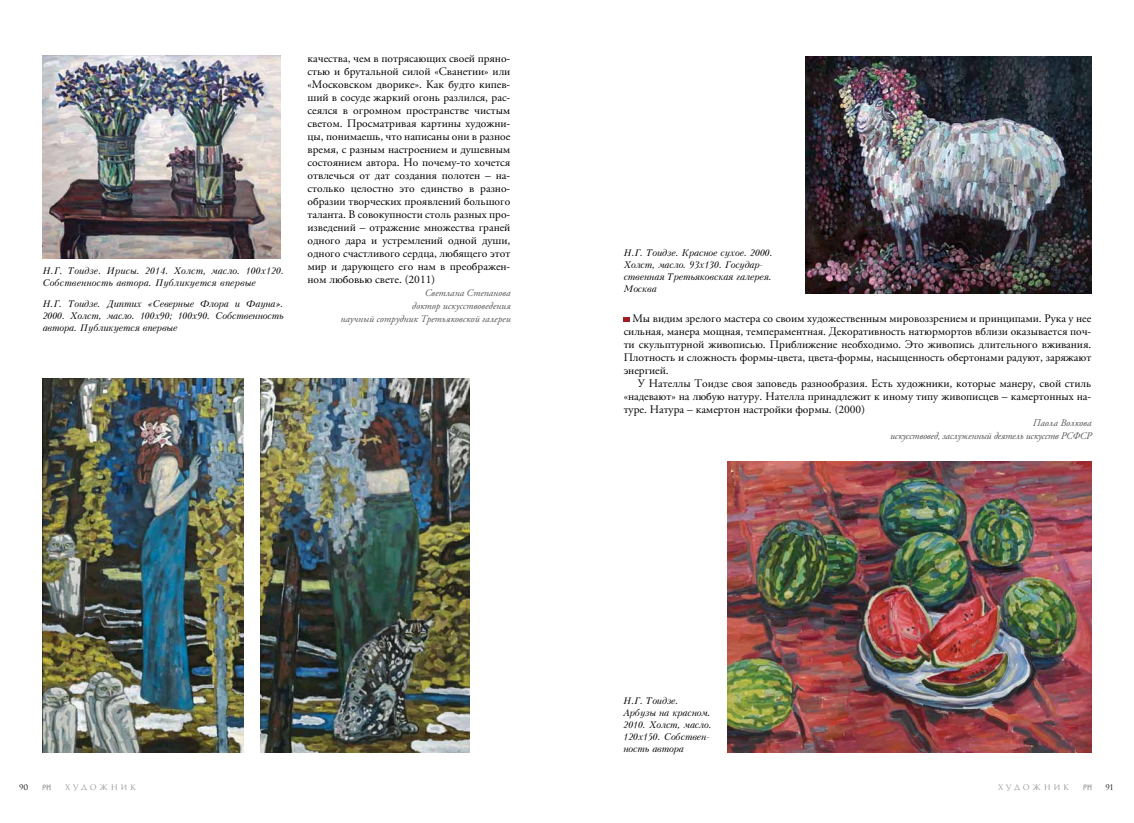
<style>
.page{position:relative;width:1134px;height:823px;background:#fff}
.page>*{position:absolute;margin:0;border:0;box-sizing:border-box;transform-origin:0 0}
.t1{font:11.5px/13px "APC Garamond";color:#000;text-align:justify}
.t2{font:italic 10px/13px "APC Garamond";color:#58595b;text-align:right}
.t3{font:italic 10px/13px "APC Garamond";letter-spacing:-.02em;color:#58595b;text-align:right}
.t4{font:italic 9px/12px "Kudryashev";letter-spacing:-.02em;color:#000}
.t5{font:italic 9px/12px "Kudryashev";color:#000}
.t6{font:7.5px "Romul";letter-spacing:.33em;color:#939598}
.t7{font:7.5px "Romul";color:#000}
</style>
<div class="page">
<svg style="left:43px;top:784px;width:8px;height:5px"></svg>
<svg style="left:1083px;top:784px;width:8px;height:5px"></svg>
<svg style="left:624px;top:317px;width:6px;height:4px"></svg>
<img style="left:261px;top:378px;width:208px;height:373px">
<img style="left:43px;top:378px;width:201px;height:373px">
<img style="left:43px;top:55px;width:237px;height:203px">
<img style="left:805px;top:57px;width:286px;height:237px">
<img style="left:727px;top:461px;width:364px;height:290px">
<p class="t5" style="left:43px;top:264px;width:243px">Н.Г. Тоидзе. Ирисы. 2014. Холст, масло. 100x120.<br>Собственность автора. Публикуется впервые</p>
<p class="t4" style="left:43px;top:297px;width:242px;text-align:justify">Н.Г. Тоидзе. Диптих «Северные Флора и Фауна».<br>2000. Холст, масло. 100x90; 100x90. Собственность автора. Публикуется впервые</p>
<p class="t1" style="left:308px;top:51px;width:204px">качества, чем в потрясающих своей пряно&shy;стью и брутальной силой «Сванетии» или «Московском дворике». Как будто кипев&shy;ший в сосуде жаркий огонь разлился, рас&shy;сеялся в огромном пространстве чистым светом. Просматривая картины художни&shy;цы, понимаешь, что написаны они в разное время, с разным настроением и душевным состоянием автора. Но почему-то хочется отвлечься от дат создания полотен – на&shy;столько целостно это единство в разно&shy;образии творческих проявлений большого таланта. В совокупности столь разных про&shy;изведений – отражение множества граней одного дара и устремлений одной души, одного счастливого сердца, любящего этот мир и дарующего его нам в преображен&shy;ном любовью свете. (2011)</p>
<p class="t2" style="left:340px;top:286px;width:172px">Светлана Степанова<br>доктор искусствоведения<br>научный сотрудник Третьяковской галереи</p>
<p class="t4" style="left:624px;top:246px;width:151px">Н.Г. Тоидзе. Красное сухое. 2000.<br>Холст, масло. 93x130. Государ&shy;ственная Третьяковская галерея.<br>Москва</p>
<p class="t1" style="left:624px;top:311px;width:469px;text-indent:9px">Мы видим зрелого мастера со своим художественным мировоззрением и принципами. Рука у нее сильная, манера мощная, темпераментная. Декоративность натюрмортов вблизи оказывается поч&shy;ти скульптурной живописью. Приближение необходимо. Это живопись длительного вживания.<br>Плотность и сложность формы-цвета, цвета-формы, насыщенность обертонами радуют, заряжают энергией.</p>
<p class="t1" style="left:624px;top:376px;width:469px;text-indent:14px">У Нателлы Тоидзе своя заповедь разнообразия. Есть художники, которые манеру, свой стиль «надевают» на любую натуру. Нателла принадлежит к иному типу живописцев – камертонных на&shy;туре. Натура – камертон настройки формы. (2000)</p>
<p class="t3" style="left:890px;top:416px;width:203px">Паола Волкова<br>искусствовед, заслуженный деятель искусств РСФСР</p>
<p class="t4" style="left:623px;top:694px;width:90px">Н.Г. Тоидзе.<br>Арбузы на красном.<br>2010. Холст, масло.<br>120x150. Собствен&shy;ность автора</p>
<p class="t7" style="left:19px;top:782px;width:11px">90</p>
<p class="t6" style="left:65px;top:782px;width:72px">художник</p>
<p class="t6" style="left:998px;top:782px;width:72px">художник</p>
<p class="t7" style="left:1105px;top:782px;width:9px">91</p>
</div>
